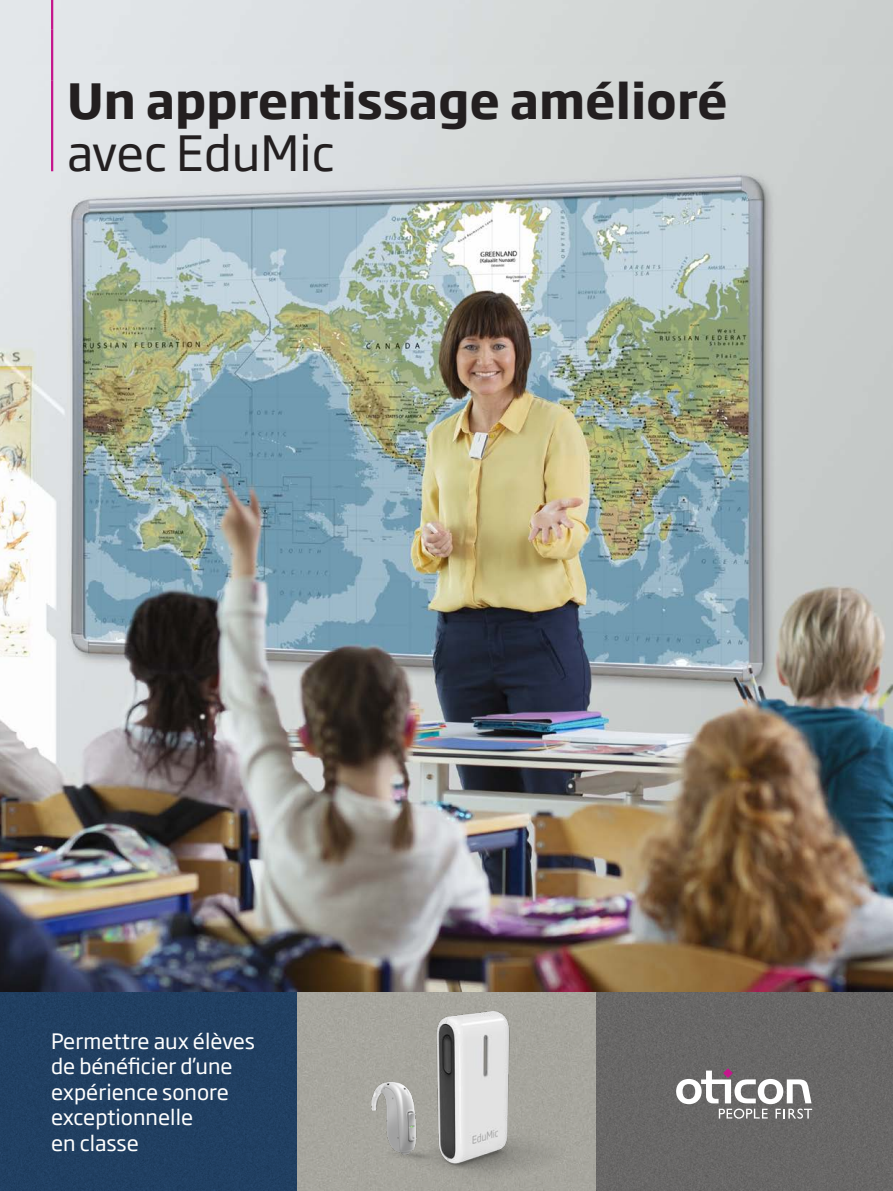
<style>
.page{position:relative;width:893px;height:1191px;background:#fff}
.page>*{position:absolute;margin:0;border:0;box-sizing:border-box;transform-origin:0 0}
.t1{font:700 48px "Soho Gothic Pro";color:#231f20}
.t2{font:48px "Soho Gothic Pro";color:#231f20}
.t3{font:21px/25.5px "Soho Gothic Pro";color:#fff}
</style>
<div class="page">
<img style="left:0;top:65px;width:893px;height:927px">
<img style="left:0;top:992px;width:893px;height:199px">
<svg style="left:676px;top:1068px;width:136px;height:50px"></svg>
<img style="left:368px;top:1074px;width:38px;height:101px">
<img style="left:406px;top:1011px;width:164px;height:180px">
<hr style="left:51px;top:0;width:2px;height:30px;background:#c5168c">
<hr style="left:51px;top:30px;width:2px;height:51px;background:#c5168c">
<hr style="left:51px;top:81px;width:2px;height:90px;background:#c5168c">
<h1 class="t1" style="left:67px;top:63px;width:662px">Un apprentissage amélioré</h1>
<h1 class="t2" style="left:67px;top:116px;width:269px">avec EduMic</h1>
<p class="t3" style="left:51px;top:1027px;width:206px">Permettre aux élèves de bénéficier d’une expérience sonore exceptionnelle<br>en classe</p>
</div>
